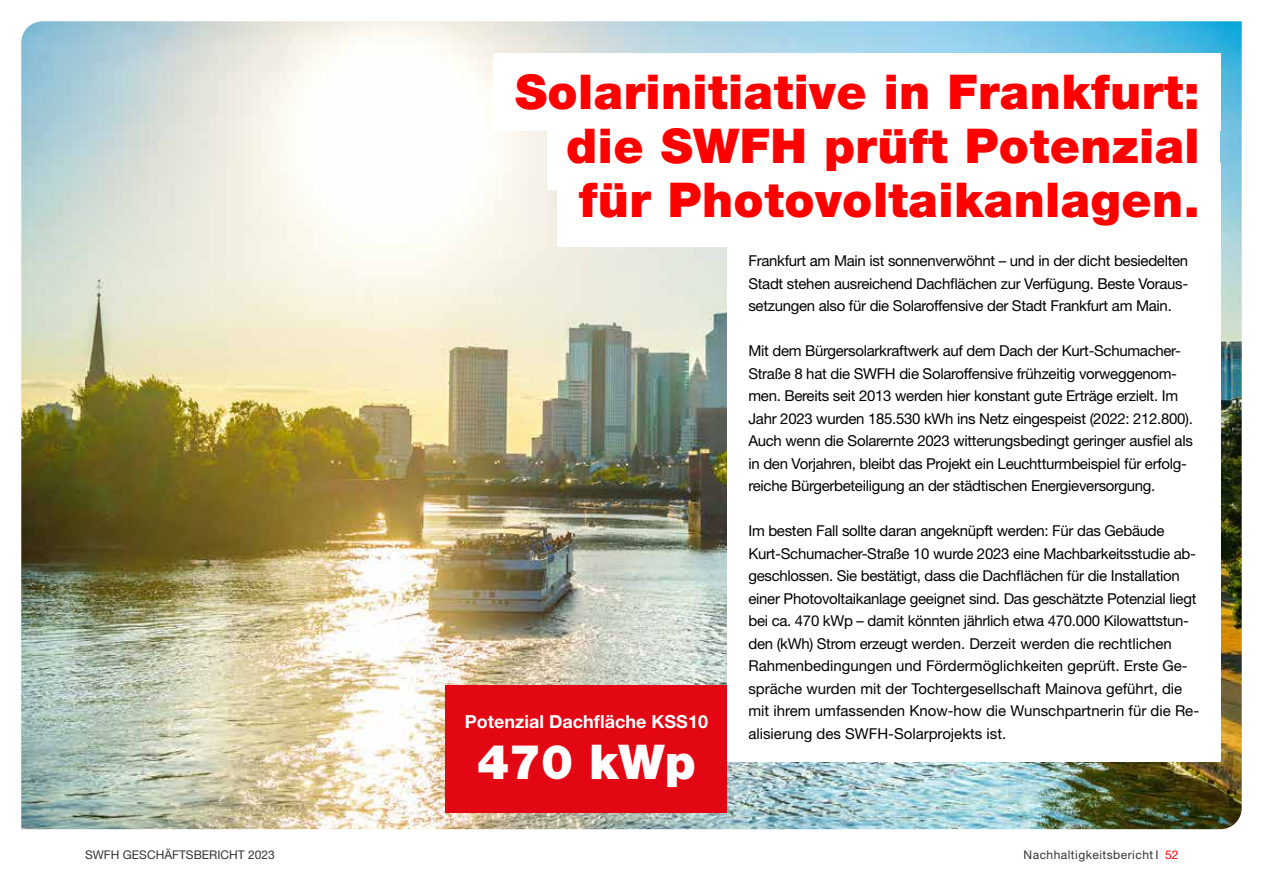
<style>
.page{position:relative;width:1263px;height:893px;background:#fff}
.page>*{position:absolute;margin:0;border:0;box-sizing:border-box;transform-origin:0 0}
.t1{font:900 48px/54px "Helvetica Neue LT Std";letter-spacing:.01em;color:#f00;text-align:justify}
.t2{font:900 48px "Helvetica Neue LT Std";color:#fff}
.t3{font:700 18px "Helvetica Neue LT Std";color:#fff}
.t4{font:15px/22.5px "Helvetica Neue LT Std";letter-spacing:-.02em;color:#000}
.t5{font:12px "Helvetica Neue LT Std";letter-spacing:.04em;color:#333}
.t6{font:12px "Helvetica Neue LT Std";color:#333}
.s1{color:#f00}
</style>
<div class="page">
<img style="left:21px;top:21px;width:1221px;height:808px">
<div style="left:493px;top:53px;width:727px;height:78px;background:#fff"></div>
<div style="left:547px;top:106px;width:673px;height:84px;background:#fff"></div>
<div style="left:557px;top:164px;width:663px;height:83px;background:#fff"></div>
<div style="left:727px;top:241px;width:493px;height:521px;background:#fff"></div>
<div style="left:446px;top:685px;width:281px;height:127px;background:#e30613"></div>
<h1 class="t1" style="left:566px;top:64px;width:635px;text-indent:-51px">Solarinitiative in Frankfurt: die SWFH prüft Potenzial für Photovoltaikanlagen.</h1>
<p class="t3" style="left:465px;top:710px;width:245px">Potenzial Dachfläche KSS10</p>
<h1 class="t2" style="left:477px;top:733px;width:220px">470 kWp</h1>
<p class="t4" style="left:748px;top:249px;width:441px;text-align:justify">Frankfurt am Main ist sonnenverwöhnt – und in der dicht besiedelten Stadt stehen ausreichend Dachflächen zur Verfügung. Beste Voraus&shy;setzungen also für die Solaroffensive der Stadt Frankfurt am Main.</p>
<p class="t4" style="left:748px;top:339px;width:446px">Mit dem Bürgersolarkraftwerk auf dem Dach der Kurt-Schumacher-Straße 8 hat die SWFH die Solaroffensive frühzeitig vorweggenom&shy;men. Bereits seit 2013 werden hier konstant gute Erträge erzielt. Im Jahr 2023 wurden 185.530 kWh ins Netz eingespeist (2022: 212.800).<br>Auch wenn die Solarernte 2023 witterungsbedingt geringer ausfiel als in den Vorjahren, bleibt das Projekt ein Leuchtturmbeispiel für erfolg&shy;reiche Bürgerbeteiligung an der städtischen Energieversorgung.</p>
<p class="t4" style="left:748px;top:519px;width:452px">Im besten Fall sollte daran angeknüpft werden: Für das Gebäude Kurt-Schumacher-Straße 10 wurde 2023 eine Machbarkeitsstudie ab&shy;geschlossen. Sie bestätigt, dass die Dachflächen für die Installation einer Photovoltaikanlage geeignet sind. Das geschätzte Potenzial liegt bei ca. 470 kWp – damit könnten jährlich etwa 470.000 Kilowattstun&shy;den (kWh) Strom erzeugt werden. Derzeit werden die rechtlichen Rahmenbedingungen und Fördermöglichkeiten geprüft. Erste Ge&shy;spräche wurden mit der Tochtergesellschaft Mainova geführt, die mit ihrem umfassenden Know-how die Wunschpartnerin für die Re&shy;alisierung des SWFH-Solarprojekts ist.</p>
<p class="t6" style="left:85px;top:848px;width:191px">SWFH GESCHÄFTSBERICHT 2023</p>
<p class="t5" style="left:1023px;top:848px;width:157px">Nachhaltigkeitsbericht I <span class="s1">52</span></p>
</div>
